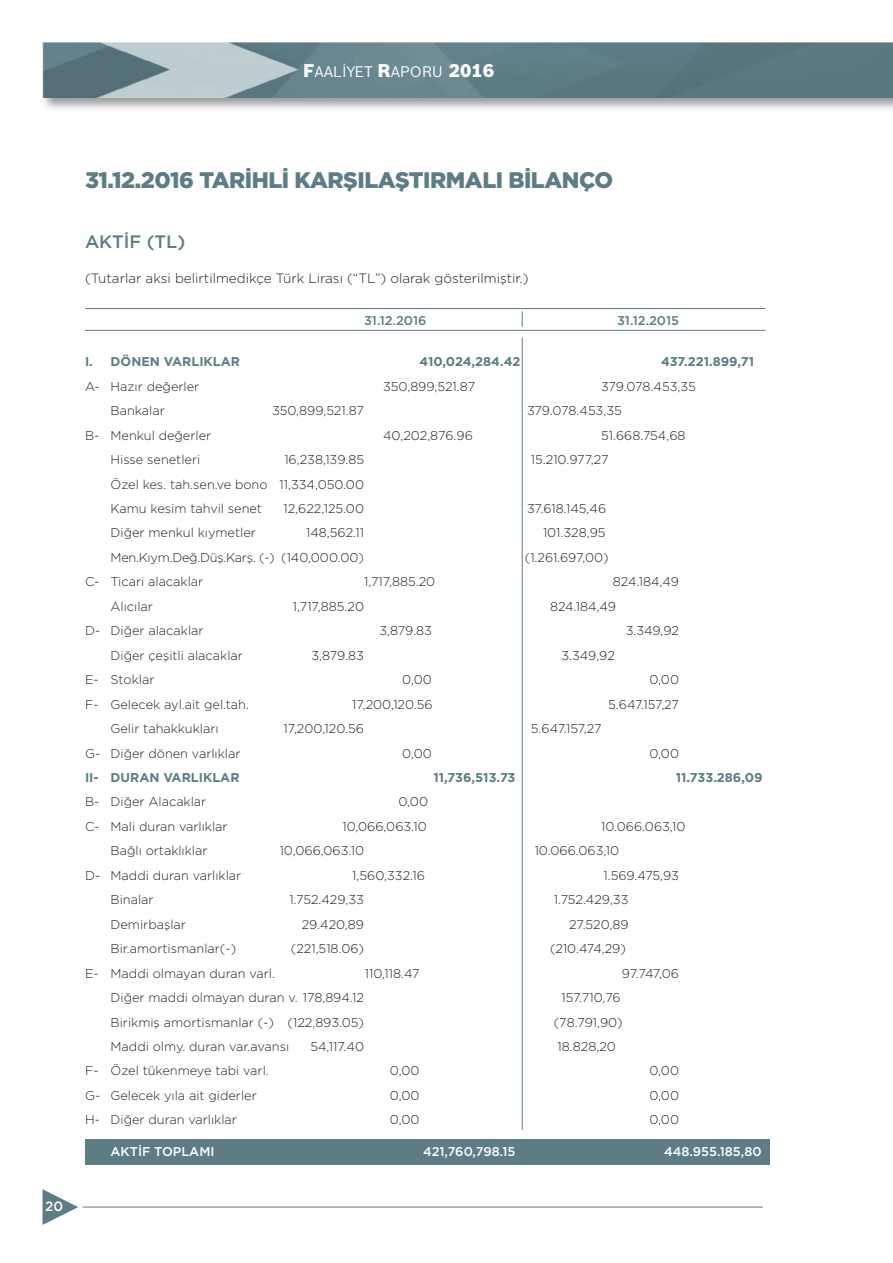
<style>
.page{position:relative;width:893px;height:1263px;background:#fff}
.page>*{position:absolute;margin:0;border:0;box-sizing:border-box;transform-origin:0 0}
.t1{font:900 22.5px "Gotham";letter-spacing:-.02em;color:#5d7c84}
.t2{font:500 18px "Gotham";color:#5d7c84}
.t3{font:15px "Bosch Sans";color:#fff}
.t4{font:300 13.5px "Gotham";color:#231f20}
.t5{font:500 13.5px "Gotham";color:#fff}
.t6{font:300 12.75px/24.5px "Gotham";color:#231f20}
.t7{font:700 12.75px "Gotham";color:#5d7c84}
.t8{font:500 12.75px "Gotham";color:#fff}
.t9{font:300 12.75px "Gotham";letter-spacing:-.02em;color:#231f20}
.t10{font:500 12.75px "Gotham";color:#5d7c84}
.s1{font-weight:900;font-size:18px}
</style>
<div class="page">
<div style="left:40px;top:40px;width:853px;height:72px;background:#010209;opacity:.4"></div>
<img style="left:42px;top:43px;width:851px;height:55px">
<svg style="left:43px;top:1189px;width:35px;height:36px"></svg>
<hr style="left:83px;top:1207px;width:679px;height:1px;background:#5d7c84">
<div style="left:85px;top:1140px;width:685px;height:25px;background:#5d7c84"></div>
<hr style="left:522px;top:337px;width:1px;height:793px;background:#5d7c84">
<svg style="left:522px;top:311px;width:1px;height:16px"></svg>
<hr style="left:85px;top:330px;width:680px;height:1px;background:#5d7c84">
<hr style="left:85px;top:308px;width:680px;height:1px;background:#5d7c84">
<p class="t3" style="left:303px;top:62px;width:193px"><span class="s1">F</span>AALİYET <span class="s1">R</span>APORU <span class="s1">2016</span></p>
<p class="t5" style="left:45px;top:1197px;width:20px">20</p>
<h1 class="t1" style="left:85px;top:165px;width:530px">31.12.2016 TARİHLİ KARŞILAŞTIRMALI BİLANÇO</h1>
<h2 class="t2" style="left:85px;top:230px;width:102px">AKTİF (TL)</h2>
<p class="t4" style="left:85px;top:269px;width:445px">(Tutarlar aksi belirtilmedikçe Türk Lirası (“TL”) olarak gösterilmiştir.)</p>
<p class="t10" style="left:364px;top:312px;width:64px">31.12.2016</p>
<p class="t10" style="left:617px;top:312px;width:63px">31.12.2015</p>
<p class="t7" style="left:85px;top:353px;width:157px">I. DÖNEN VARLIKLAR</p>
<p class="t7" style="left:420px;top:353px;width:102px">410,024,284.42</p>
<p class="t7" style="left:661px;top:353px;width:95px">437.221.899,71</p>
<p class="t6" style="left:85px;top:374px;width:116px">A- Hazır değerler</p>
<p class="t6" style="left:383px;top:374px;width:94px">350,899,521.87</p>
<p class="t6" style="left:601px;top:374px;width:96px">379.078.453,35</p>
<p class="t6" style="left:111px;top:398px;width:56px">Bankalar</p>
<p class="t6" style="left:272px;top:398px;width:94px">350,899,521.87</p>
<p class="t6" style="left:527px;top:398px;width:96px">379.078.453,35</p>
<p class="t6" style="left:85px;top:422px;width:128px">B- Menkul değerler</p>
<p class="t6" style="left:383px;top:422px;width:91px">40,202,876.96</p>
<p class="t6" style="left:601px;top:422px;width:86px">51.668.754,68</p>
<p class="t6" style="left:111px;top:447px;width:91px">Hisse senetleri</p>
<p class="t6" style="left:284px;top:447px;width:81px">16,238,139.85</p>
<p class="t6" style="left:531px;top:447px;width:79px">15.210.977,27</p>
<p class="t6" style="left:111px;top:471px;width:255px">Özel kes. tah.sen.ve bono 11,334,050.00<br>Kamu kesim tahvil senet</p>
<p class="t6" style="left:283px;top:496px;width:82px">12,622,125.00</p>
<p class="t6" style="left:527px;top:496px;width:81px">37.618.145,46</p>
<p class="t6" style="left:111px;top:520px;width:147px">Diğer menkul kıymetler</p>
<p class="t6" style="left:306px;top:520px;width:59px">148,562.11</p>
<p class="t6" style="left:543px;top:520px;width:64px">101.328,95</p>
<p class="t9" style="left:111px;top:549px;width:255px">Men.Kıym.Değ.Düş.Karş. (-) (140,000.00)</p>
<p class="t6" style="left:525px;top:545px;width:85px">(1.261.697,00)</p>
<p class="t6" style="left:85px;top:569px;width:120px">C- Ticari alacaklar</p>
<p class="t6" style="left:364px;top:569px;width:73px">1,717,885.20</p>
<p class="t6" style="left:613px;top:569px;width:68px">824.184,49</p>
<p class="t6" style="left:111px;top:594px;width:44px">Alıcılar</p>
<p class="t6" style="left:293px;top:594px;width:73px">1,717,885.20</p>
<p class="t6" style="left:550px;top:594px;width:68px">824.184,49</p>
<p class="t6" style="left:85px;top:618px;width:120px">D- Diğer alacaklar</p>
<p class="t6" style="left:379px;top:618px;width:54px">3,879.83</p>
<p class="t6" style="left:626px;top:618px;width:55px">3.349,92</p>
<p class="t6" style="left:111px;top:643px;width:134px">Diğer çeşitli alacaklar</p>
<p class="t6" style="left:311px;top:643px;width:54px">3,879.83</p>
<p class="t6" style="left:561px;top:643px;width:55px">3.349,92</p>
<p class="t6" style="left:85px;top:667px;width:71px">E- Stoklar</p>
<p class="t6" style="left:402px;top:667px;width:31px">0,00</p>
<p class="t6" style="left:649px;top:667px;width:31px">0,00</p>
<p class="t6" style="left:85px;top:691px;width:165px">F- Gelecek ayl.ait gel.tah.</p>
<p class="t6" style="left:352px;top:691px;width:82px">17,200,120.56</p>
<p class="t6" style="left:608px;top:691px;width:72px">5.647.157,27</p>
<p class="t6" style="left:111px;top:716px;width:110px">Gelir tahakkukları</p>
<p class="t6" style="left:284px;top:716px;width:82px">17,200,120.56</p>
<p class="t6" style="left:531px;top:716px;width:72px">5.647.157,27</p>
<p class="t6" style="left:85px;top:740px;width:157px">G- Diğer dönen varlıklar</p>
<p class="t6" style="left:402px;top:740px;width:31px">0,00</p>
<p class="t6" style="left:649px;top:740px;width:31px">0,00</p>
<p class="t7" style="left:85px;top:769px;width:156px">II- DURAN VARLIKLAR</p>
<p class="t7" style="left:433px;top:769px;width:84px">11,736,513.73</p>
<p class="t7" style="left:676px;top:769px;width:88px">11.733.286,09</p>
<p class="t6" style="left:85px;top:789px;width:123px">B- Diğer Alacaklar</p>
<p class="t6" style="left:398px;top:789px;width:31px">0,00</p>
<p class="t6" style="left:85px;top:814px;width:144px">C- Mali duran varlıklar</p>
<p class="t6" style="left:342px;top:814px;width:86px">10,066,063.10</p>
<p class="t6" style="left:601px;top:814px;width:86px">10.066.063,10</p>
<p class="t6" style="left:111px;top:838px;width:99px">Bağlı ortaklıklar</p>
<p class="t6" style="left:280px;top:838px;width:86px">10,066,063.10</p>
<p class="t6" style="left:535px;top:838px;width:86px">10.066.063,10</p>
<p class="t6" style="left:85px;top:863px;width:158px">D- Maddi duran varlıklar</p>
<p class="t6" style="left:352px;top:863px;width:74px">1,560,332.16</p>
<p class="t6" style="left:603px;top:863px;width:77px">1.569.475,93</p>
<p class="t6" style="left:111px;top:887px;width:45px">Binalar</p>
<p class="t6" style="left:289px;top:887px;width:76px">1.752.429,33</p>
<p class="t6" style="left:554px;top:887px;width:76px">1.752.429,33</p>
<p class="t6" style="left:111px;top:912px;width:77px">Demirbaşlar</p>
<p class="t6" style="left:302px;top:912px;width:64px">29.420,89</p>
<p class="t6" style="left:569px;top:912px;width:61px">27.520,89</p>
<p class="t6" style="left:111px;top:936px;width:127px">Bir.amortismanlar(-)</p>
<p class="t6" style="left:291px;top:936px;width:75px">(221,518.06)</p>
<p class="t6" style="left:550px;top:936px;width:77px">(210.474,29)</p>
<p class="t6" style="left:85px;top:960px;width:191px">E- Maddi olmayan duran varl.</p>
<p class="t6" style="left:365px;top:960px;width:56px">110,118.47</p>
<p class="t6" style="left:622px;top:960px;width:59px">97.747,06</p>
<p class="t6" style="left:111px;top:985px;width:255px">Diğer maddi olmayan duran v. 178,894.12</p>
<p class="t6" style="left:561px;top:985px;width:61px">157.710,76</p>
<p class="t6" style="left:111px;top:1009px;width:255px">Birikmiş amortismanlar (-) (122,893.05)</p>
<p class="t6" style="left:554px;top:1009px;width:70px">(78.791,90)</p>
<p class="t6" style="left:111px;top:1034px;width:180px">Maddi olmy. duran var.avansı</p>
<p class="t6" style="left:310px;top:1034px;width:55px">54,117.40</p>
<p class="t6" style="left:558px;top:1034px;width:60px">18.828,20</p>
<p class="t6" style="left:85px;top:1058px;width:185px">F- Özel tükenmeye tabi varl.</p>
<p class="t6" style="left:390px;top:1058px;width:31px">0,00</p>
<p class="t6" style="left:649px;top:1058px;width:31px">0,00</p>
<p class="t6" style="left:85px;top:1083px;width:173px">G- Gelecek yıla ait giderler</p>
<p class="t6" style="left:390px;top:1083px;width:31px">0,00</p>
<p class="t6" style="left:649px;top:1083px;width:31px">0,00</p>
<p class="t6" style="left:85px;top:1107px;width:154px">H- Diğer duran varlıklar</p>
<p class="t6" style="left:390px;top:1107px;width:31px">0,00</p>
<p class="t6" style="left:649px;top:1107px;width:31px">0,00</p>
<p class="t8" style="left:111px;top:1143px;width:105px">AKTİF TOPLAMI</p>
<p class="t8" style="left:423px;top:1143px;width:94px">421,760,798.15</p>
<p class="t8" style="left:664px;top:1143px;width:99px">448.955.185,80</p>
</div>
